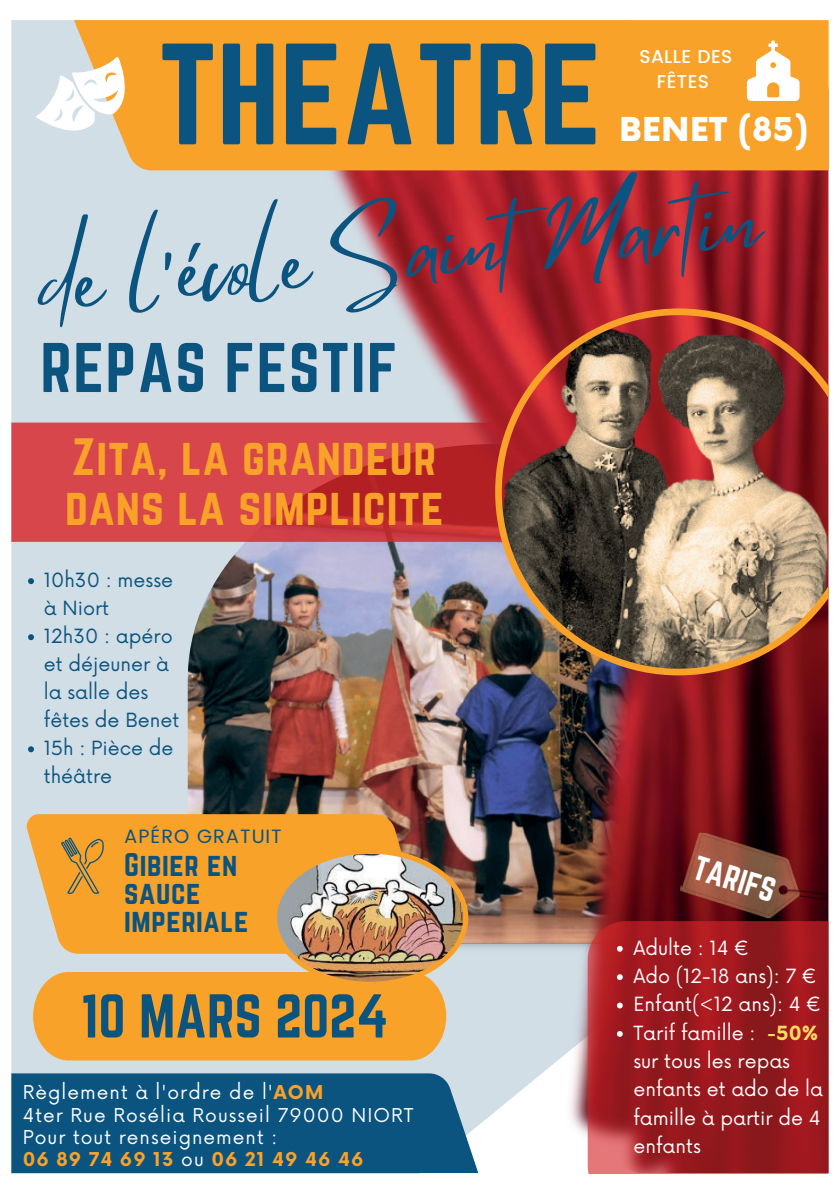
<style>
.page{position:relative;width:840px;height:1191px;background:#fff}
.page>*{position:absolute;margin:0;border:0;box-sizing:border-box;transform-origin:0 0}
.t1{font:126px "Norwester";color:#0b547f}
.t2{font:89.6px "Mistrully";color:#0b547f}
.t3{font:61.4px "Norwester";letter-spacing:.025em;color:#0b547f}
.t4{font:54px "Norwester";color:#0b547f}
.t5{font:46px/50.6px "Norwester";letter-spacing:.02em;color:#f9a22a}
.t6{font:900 32px "Now";letter-spacing:.02em;color:#fff}
.t7{font:30px "Norwester";color:#fff}
.t8{font:28.8px/27.6px "Norwester";letter-spacing:.02em;color:#0b547f}
.t9{font:19.2px "Poppins";letter-spacing:.05em;color:#0b547f}
.t10{font:19px/28.4px "Now";color:#fff}
.t11{font:19px/28px "Now";color:#0b547f}
.t12{font:18.6px/22px "Now";letter-spacing:.055em;color:#fff}
.t13{font:500 18.6px/25.4px "Poppins";letter-spacing:.02em;color:#fff;text-align:center}
.s1{font-weight:700;color:#f9a22a}
.s2{font-weight:700;color:#fbdc61}
</style>
<div class="page">
<div style="left:11px;top:20px;width:227px;height:1053px;background:#d1dee6"></div>
<img style="left:188px;top:542px;width:50px;height:272px">
<svg style="left:26px;top:814px;width:212px;height:139px;background:#f2ab46"></svg>
<div style="left:11px;top:422px;width:227px;height:120px;background:#d6464b"></div>
<img style="left:238px;top:170px;width:590px;height:1003px">
<div style="left:11px;top:1073px;width:467px;height:100px;background:#0b547f"></div>
<div style="left:74px;top:20px;width:754px;height:150px;background:#f9a22a"></div>
<svg style="left:746px;top:41px;width:52px;height:60px"></svg>
<svg style="left:495px;top:308px;width:333px;height:367px;background:#916050"></svg>
<svg style="left:36px;top:57px;width:96px;height:82px"></svg>
<svg style="left:33px;top:837px;width:435px;height:223px;background:#e3a551"></svg>
<img style="left:678px;top:832px;width:150px;height:89px">
<svg style="left:587px;top:921px;width:241px;height:252px;background:#9e1d22"></svg>
<svg style="left:28px;top:578px;width:6px;height:6px"></svg>
<svg style="left:28px;top:634px;width:6px;height:6px"></svg>
<svg style="left:28px;top:746px;width:6px;height:6px"></svg>
<svg style="left:616px;top:946px;width:6px;height:5px"></svg>
<svg style="left:616px;top:974px;width:6px;height:6px"></svg>
<svg style="left:616px;top:1002px;width:6px;height:6px"></svg>
<svg style="left:616px;top:1031px;width:6px;height:5px"></svg>
<h1 class="t1" style="left:158px;top:34px;width:444px">THEATRE</h1>
<p class="t13" style="left:639px;top:44px;width:94px">SALLE DES<br>FÊTES</p>
<h3 class="t6" style="left:619px;top:106px;width:190px">BENET (85)</h3>
<h2 class="t2" style="left:36px;top:226px;width:723px;rotate:-5deg">de l'école Saint Martin</h2>
<h3 class="t3" style="left:40px;top:338px;width:358px">REPAS FESTIF</h3>
<h3 class="t5" style="left:65px;top:432px;width:380px">Zita, la grandeur dans la simplicite</h3>
<p class="t11" style="left:44px;top:564px;width:137px">10h30 : messe à Niort<br>12h30 : apéro et déjeuner à la salle des fêtes de Benet<br>15h : Pièce de théâtre</p>
<p class="t9" style="left:124px;top:822px;width:159px">APÉRO GRATUIT</p>
<h3 class="t8" style="left:124px;top:852px;width:126px">Gibier en sauce imperiale</h3>
<h3 class="t7" style="left:698px;top:853px;width:85px;rotate:17deg">TARIFS</h3>
<h3 class="t4" style="left:81px;top:990px;width:309px">10 MARS 2024</h3>
<p class="t12" style="left:23px;top:1080px;width:392px">Règlement à l'ordre de l'<span class="s1">AOM<br></span>4ter Rue Rosélia Rousseil 79000 NIORT<br>Pour tout renseignement :<br><span class="s1">06 89 74 69 13</span> ou <span class="s1">06 21 49 46 46</span></p>
<p class="t10" style="left:633px;top:932px;width:191px">Adulte : 14 €<br>Ado (12-18 ans): 7 €<br>Enfant(&lt;12 ans): 4 €<br>Tarif famille : <span class="s2">-50% </span>sur tous les repas enfants et ado de la famille à partir de 4 enfants</p>
</div>
